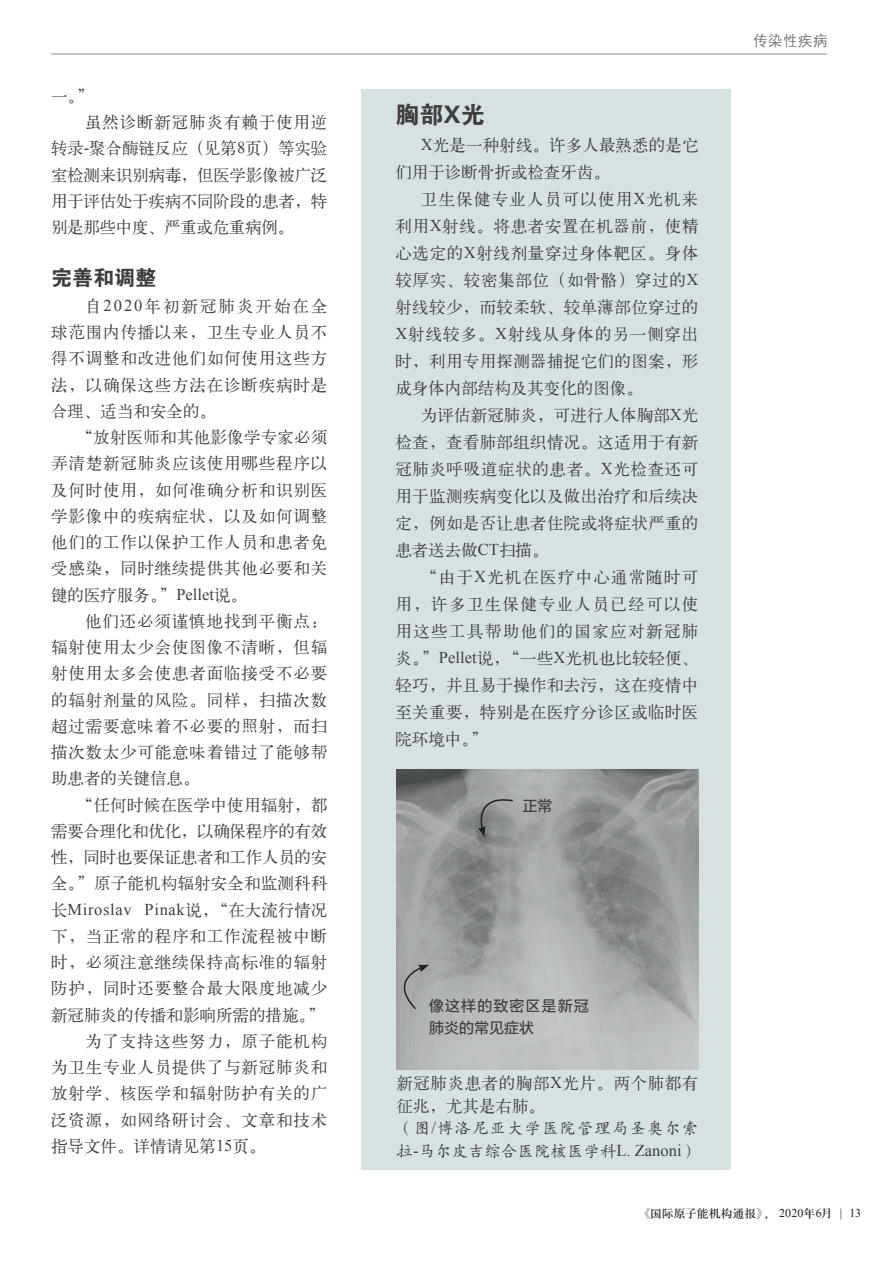
<style>
.page{position:relative;width:893px;height:1263px;background:#fff}
.page>*{position:absolute;margin:0;border:0;box-sizing:border-box;transform-origin:0 0}
.t1{font:24px "FZDHTK GBK1 0";color:#3e3e3f}
.t2{font:21px "FZDHTK GBK1 0";color:#3e3e3f}
.t3{font:16.5px/26.2px "H Ya 1 gj";letter-spacing:.02em;color:#3e3e3f;text-align:justify}
.t4{font:16.5px "H Ya 1 gj";letter-spacing:.05em;color:#3e3e3f}
.t5{font:16.5px/22.5px "H Yc 1 gj";letter-spacing:.06em;color:#3e3e3f}
.t6{font:16.5px "H Ya 1 gj";letter-spacing:-.015em;color:#3e3e3f}
.t7{font:16.5px "H Ya 1 gj";color:#3e3e3f}
.t8{font:16.5px "H Ya 1 gj";letter-spacing:.055em;color:#3e3e3f}
.t9{font:16.5px "Times New Roman";letter-spacing:.04em;color:#3e3e3f}
.t10{font:16.5px "H Ya 1 gj";letter-spacing:-.005em;color:#3e3e3f}
.t11{font:16.5px "H Ya 1 gj";letter-spacing:-.02em;color:#3e3e3f}
.t12{font:15px/22.5px "FZLTZHUNHJW GB1 0";letter-spacing:.07em;color:#3e3e3f}
.t13{font:15px "H Yg 2 gj";color:#636366}
.t14{font:12px "H Ya 3 gj";letter-spacing:-.015em;color:#231f20}
.s1{font-family:"Times New Roman"}
.s2{font-family:"H Ya 1 gj"}
.s3{font-family:"FZSSK GBK1 0"}
.s4{font-family:"Koz Min Pr 6 N"}
</style>
<div class="page">
<div style="left:361px;top:89px;width:370px;height:1080px;background:#d7e1e3"></div>
<img style="left:396px;top:770px;width:302px;height:299px">
<svg style="left:473px;top:794px;width:41px;height:43px;background:#8b8d8e"></svg>
<svg style="left:396px;top:965px;width:33px;height:46px;background:#9d9f9f"></svg>
<hr style="left:51px;top:54px;width:776px;height:1px;background:#636366">
<p class="t3" style="left:51px;top:83px;width:44px">一。”</p>
<p class="t8" style="left:85px;top:114px;width:244px">虽然诊断新冠肺炎有赖于使用逆</p>
<p class="t10" style="left:51px;top:140px;width:278px">转录<span class="s1">-</span>聚合酶链反应（见第<span class="s1">8</span>页）等实验</p>
<p class="t6" style="left:51px;top:166px;width:278px">室检测来识别病毒，但医学影像被广泛</p>
<p class="t6" style="left:51px;top:193px;width:278px">用于评估处于疾病不同阶段的患者，特</p>
<p class="t11" style="left:51px;top:219px;width:244px">别是那些中度、严重或危重病例。</p>
<p class="t2" style="left:51px;top:266px;width:106px">完善和调整</p>
<p class="t3" style="left:51px;top:293px;width:278px;text-indent:34px">自<span class="s1">2020</span>年初新冠肺炎开始在全球范围内传播以来，卫生专业人员不得不调整和改进他们如何使用这些方法，以确保这些方法在诊断疾病时是合理、适当和安全的。</p>
<p class="t3" style="left:51px;top:424px;width:278px;text-indent:26px">“放射医师和其他影像学专家必须弄清楚新冠肺炎应该使用哪些程序以及何时使用，如何准确分析和识别医学影像中的疾病症状，以及如何调整他们的工作以保护工作人员和患者免受感染，同时继续提供其他必要和关键的医疗服务。”<span class="s1">Pellet</span>说。</p>
<p class="t3" style="left:51px;top:608px;width:278px;text-indent:34px">他们还必须谨慎地找到平衡点：辐射使用太少会使图像不清晰，但辐射使用太多会使患者面临接受不必要的辐射剂量的风险。同样，扫描次数超过需要意味着不必要的照射，而扫描次数太少可能意味着错过了能够帮助患者的关键信息。</p>
<p class="t3" style="left:51px;top:791px;width:278px;text-indent:26px">“任何时候在医学中使用辐射，都需要合理化和优化，以确保程序的有效性，同时也要保证患者和工作人员的安全。”原子能机构辐射安全和监测科科</p>
<p class="t9" style="left:51px;top:898px;width:278px"><span class="s2">长</span>Miroslav Pinak<span class="s2">说，“在大流行情况</span></p>
<p class="t4" style="left:51px;top:928px;width:278px">下，当正常的程序和工作流程被中断</p>
<p class="t4" style="left:51px;top:954px;width:278px">时，必须注意继续保持高标准的辐射</p>
<p class="t4" style="left:51px;top:980px;width:278px">防护，同时还要整合最大限度地减少</p>
<p class="t7" style="left:51px;top:1006px;width:275px">新冠肺炎的传播和影响所需的措施。”</p>
<p class="t8" style="left:85px;top:1033px;width:244px">为了支持这些努力，原子能机构</p>
<p class="t4" style="left:51px;top:1059px;width:278px">为卫生专业人员提供了与新冠肺炎和</p>
<p class="t4" style="left:51px;top:1085px;width:278px">放射学、核医学和辐射防护有关的广</p>
<p class="t4" style="left:51px;top:1111px;width:278px">泛资源，如网络研讨会、文章和技术</p>
<p class="t7" style="left:51px;top:1138px;width:216px">指导文件。详情请见第<span class="s1">15</span>页。</p>
<h1 class="t1" style="left:395px;top:102px;width:91px">胸部X光</h1>
<p class="t3" style="left:395px;top:132px;width:305px;line-height:27px;text-indent:26px"><span class="s1">X</span>光是一种射线。许多人最熟悉的是它们用于诊断骨折或检查牙齿。</p>
<p class="t3" style="left:395px;top:186px;width:305px;line-height:27px;text-indent:26px">卫生保健专业人员可以使用<span class="s1">X</span>光机来利用<span class="s1">X</span>射线。将患者安置在机器前，使精心选定的<span class="s1">X</span>射线剂量穿过身体靶区。身体较厚实、较密集部位（如骨骼）穿过的<span class="s1">X</span>射线较少，而较柔软、较单薄部位穿过的<span class="s1">X</span>射线较多。<span class="s1">X</span>射线从身体的另一侧穿出时，利用专用探测器捕捉它们的图案，形成身体内部结构及其变化的图像。</p>
<p class="t3" style="left:395px;top:401px;width:304px;line-height:27px;text-indent:26px">为评估新冠肺炎，可进行人体胸部<span class="s1">X</span>光检查，查看肺部组织情况。这适用于有新冠肺炎呼吸道症状的患者。<span class="s1">X</span>光检查还可用于监测疾病变化以及做出治疗和后续决定，例如是否让患者住院或将症状严重的患者送去做<span class="s1">CT</span>扫描。</p>
<p class="t3" style="left:395px;top:563px;width:304px;line-height:27px;text-indent:26px">“由于<span class="s1">X</span>光机在医疗中心通常随时可用，许多卫生保健专业人员已经可以使用这些工具帮助他们的国家应对新冠肺炎。”<span class="s1">Pellet</span>说，“一些<span class="s1">X</span>光机也比较轻便、轻巧，并且易于操作和去污，这在疫情中至关重要，特别是在医疗分诊区或临时医院环境中。”</p>
<p class="t12" style="left:523px;top:795px;width:31px">正常</p>
<p class="t13" style="left:753px;top:33px;width:76px">传染性疾病</p>
<p class="t12" style="left:429px;top:995px;width:161px">像这样的致密区是新冠肺炎的常见症状</p>
<p class="t3" style="left:396px;top:1072px;width:303px;line-height:22.5px">新冠肺炎患者的胸部<span class="s1">X</span>光片。两个肺都有征兆，尤其是右肺。</p>
<p class="t5" style="left:396px;top:1117px;width:303px"><span class="s3">（</span>图<span class="s1">/</span>博洛尼亚大学医院管理局圣奥尔索拉<span class="s1">-</span>马尔皮吉综合医院核医学科<span class="s1">L. Zanoni</span><span class="s3">）</span></p>
<p class="t14" style="left:638px;top:1208px;width:224px"><span class="s4">《</span>国际原子能机构通报<span class="s4">》，</span> <span class="s1">2020</span>年<span class="s1">6</span>月 <span class="s1">| 13</span></p>
</div>
